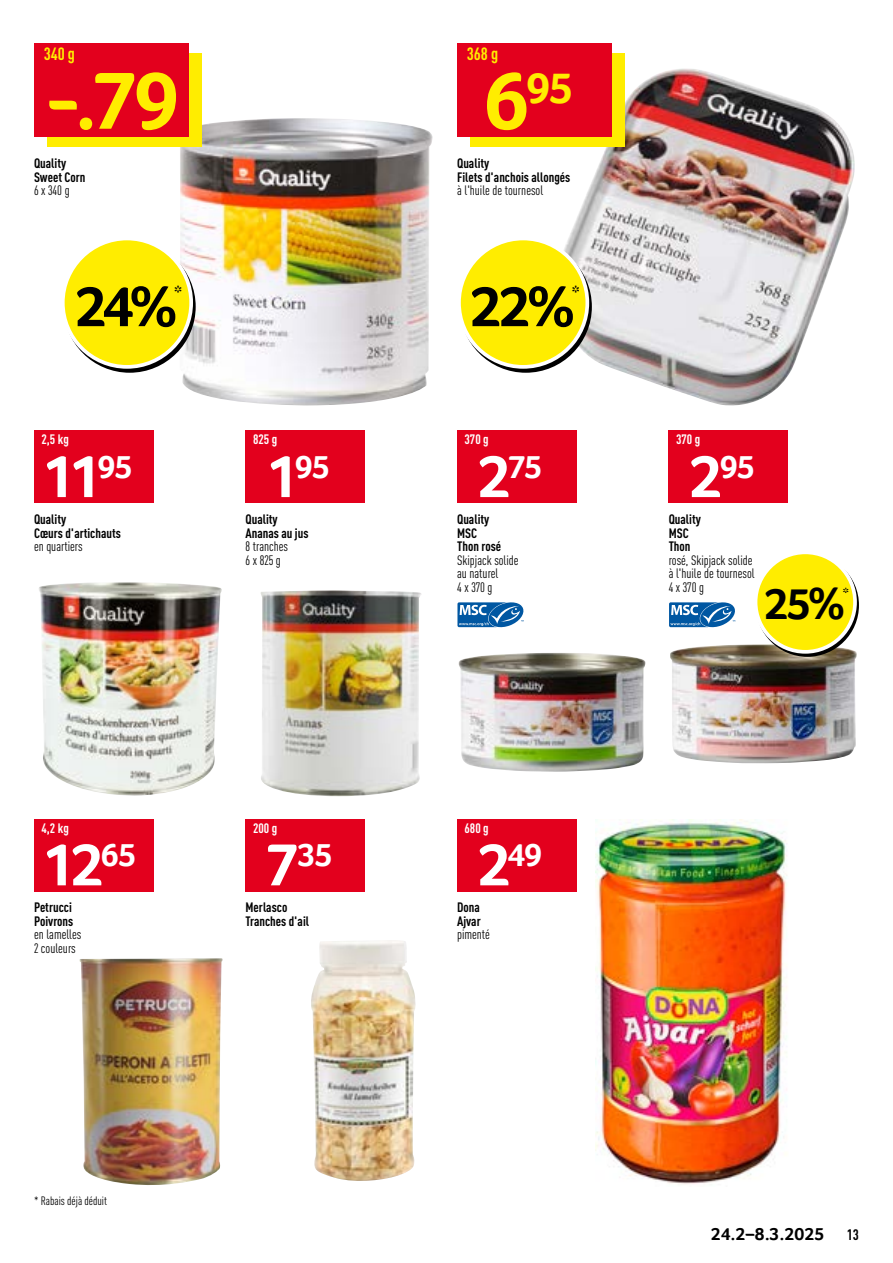
<style>
.page{position:relative;width:893px;height:1263px;background:#fff}
.page>*{position:absolute;margin:0;border:0;box-sizing:border-box;transform-origin:0 0}
.Preis_HOT{font:700 84px "Transgourmet";color:#ffed00}
.Preis_weiss{font:700 61.5px "Transgourmet";color:#fff}
.Rabattbutton{font:700 58.5px "Transgourmet";color:#000}
.Rabattbutton-2{font:700 45px "Transgourmet";color:#000}
.Preis_HOT-2{font:700 44.55px "Transgourmet";color:#ffed00}
.Preis_weiss-2{font:700 33.3px "Transgourmet";letter-spacing:-.035em;color:#fff}
.Rabattbutton-3{font:700 19.5px "Transgourmet";color:#000}
.t1{font:700 18px "Transgourmet";letter-spacing:.01em;color:#000}
.Unit_HOT{font:700 condensed 17.55px "DINOT";color:#ffed00}
.t2{font:700 condensed 15px "DINOT";color:#000}
.Rabattbutton-4{font:700 15px "Transgourmet";color:#000}
.t3{font:700 condensed 13.5px/13.5px "DINOT";color:#000}
.t4{font:condensed 13.5px "DINOT";color:#000}
.Unit_weiss{font:700 condensed 13.5px "DINOT";color:#fff}
.t5{font:condensed 12px "DINOT";color:#000}
.s1{font-size:61.5px}
.s2{font-size:84px}
</style>
<div class="page">
<img style="left:176px;top:118px;width:257px;height:287px">
<img style="left:559px;top:68px;width:296px;height:338px">
<img style="left:39px;top:582px;width:183px;height:214px">
<img style="left:260px;top:590px;width:161px;height:206px">
<img style="left:459px;top:653px;width:186px;height:119px">
<img style="left:670px;top:644px;width:187px;height:119px">
<img style="left:79px;top:958px;width:144px;height:227px">
<img style="left:311px;top:940px;width:105px;height:241px">
<img style="left:595px;top:819px;width:192px;height:366px">
<div style="left:47px;top:53px;width:155px;height:94px;background:#ffed00"></div>
<div style="left:34px;top:43px;width:155px;height:93px;background:#e3001d"></div>
<svg style="left:65px;top:242px;width:129px;height:129px"></svg>
<div style="left:63px;top:238px;width:128px;height:129px;background:#ffed00;border-radius:50%"></div>
<div style="left:61px;top:237px;width:132px;height:132px;border:4px solid #fff;border-radius:50%"></div>
<div style="left:470px;top:53px;width:155px;height:94px;background:#ffed00"></div>
<div style="left:457px;top:43px;width:155px;height:93px;background:#e3001d"></div>
<svg style="left:462px;top:242px;width:128px;height:129px"></svg>
<div style="left:459px;top:238px;width:128px;height:129px;background:#ffed00;border-radius:50%"></div>
<div style="left:457px;top:237px;width:132px;height:132px;border:4px solid #fff;border-radius:50%"></div>
<div style="left:34px;top:431px;width:119px;height:72px;background:#e3001d"></div>
<div style="left:246px;top:431px;width:119px;height:72px;background:#e3001d"></div>
<div style="left:457px;top:431px;width:119px;height:72px;background:#e3001d"></div>
<svg style="left:457px;top:602px;width:67px;height:25px;background:#4483ba"></svg>
<div style="left:669px;top:431px;width:119px;height:72px;background:#e3001d"></div>
<svg style="left:669px;top:602px;width:66px;height:25px;background:#4182b9"></svg>
<div style="left:755px;top:552px;width:100px;height:100px;background:#ffed00;border-radius:50%"></div>
<div style="left:754px;top:550px;width:103px;height:104px;border:4px solid #fff;border-radius:50%"></div>
<div style="left:34px;top:819px;width:119px;height:72px;background:#e3001d"></div>
<div style="left:246px;top:819px;width:119px;height:72px;background:#e3001d"></div>
<div style="left:457px;top:819px;width:119px;height:72px;background:#e3001d"></div>
<p class="Unit_HOT" style="left:44px;top:43px;width:33px">340 g</p>
<p class="Preis_HOT" style="left:44px;top:51px;width:137px">-.79</p>
<p class="t3" style="left:34px;top:156px;width:53px">Quality<br>Sweet Corn</p>
<p class="t4" style="left:34px;top:182px;width:37px">6 x 340 g</p>
<p class="Rabattbutton" style="left:74px;top:272px;width:105px">24%</p>
<p class="Rabattbutton-3" style="left:174px;top:281px;width:10px">*</p>
<p class="Unit_weiss" style="left:41px;top:431px;width:29px">2,5 kg</p>
<p class="Preis_weiss" style="left:42px;top:440px;width:93px">11<sup>95</sup></p>
<p class="t3" style="left:34px;top:512px;width:88px">Quality<br>Cœurs d'artichauts</p>
<p class="t4" style="left:34px;top:538px;width:50px">en quartiers</p>
<p class="Unit_weiss" style="left:253px;top:431px;width:26px">825 g</p>
<p class="Preis_weiss-2" style="left:265px;top:447px;width:66px"><span class="s1">1</span>95</p>
<p class="t3" style="left:246px;top:512px;width:64px">Quality<br>Ananas au jus</p>
<p class="t4" style="left:246px;top:538px;width:44px">8 tranches</p>
<p class="t4" style="left:246px;top:552px;width:37px">6 x 825 g</p>
<p class="Unit_weiss" style="left:41px;top:819px;width:29px">4,2 kg</p>
<p class="Unit_weiss" style="left:253px;top:819px;width:26px">200 g</p>
<p class="Preis_weiss" style="left:42px;top:828px;width:96px">12<sup>65</sup></p>
<p class="Preis_weiss-2" style="left:265px;top:835px;width:69px"><span class="s1">7</span>35</p>
<p class="t3" style="left:34px;top:900px;width:41px">Petrucci<br>Poivrons</p>
<p class="t4" style="left:34px;top:927px;width:49px">en lamelles</p>
<p class="t4" style="left:34px;top:940px;width:43px">2 couleurs</p>
<p class="t3" style="left:246px;top:900px;width:65px">Merlasco<br>Tranches d'ail</p>
<p class="t5" style="left:34px;top:1194px;width:75px">* Rabais déjà déduit</p>
<p class="Unit_HOT" style="left:467px;top:43px;width:33px">368 g</p>
<p class="Preis_HOT-2" style="left:484px;top:62px;width:91px"><span class="s2">6</span>95</p>
<p class="t3" style="left:457px;top:156px;width:115px">Quality<br>Filets d'anchois allongés</p>
<p class="t4" style="left:457px;top:182px;width:88px">à l'huile de tournesol</p>
<p class="Rabattbutton" style="left:469px;top:272px;width:107px">22%</p>
<p class="Rabattbutton-3" style="left:572px;top:281px;width:10px">*</p>
<p class="Unit_weiss" style="left:465px;top:431px;width:26px">370 g</p>
<p class="Preis_weiss-2" style="left:477px;top:447px;width:67px"><span class="s1">2</span>75</p>
<p class="t3" style="left:457px;top:512px;width:46px">Quality<br>MSC<br>Thon rosé</p>
<p class="t4" style="left:457px;top:552px;width:63px">Skipjack solide</p>
<p class="t4" style="left:457px;top:565px;width:43px">au naturel</p>
<p class="t4" style="left:457px;top:579px;width:37px">4 x 370 g</p>
<p class="Unit_weiss" style="left:465px;top:819px;width:26px">680 g</p>
<p class="Preis_weiss-2" style="left:477px;top:835px;width:67px"><span class="s1">2</span>49</p>
<p class="t3" style="left:457px;top:900px;width:25px">Dona<br>Ajvar</p>
<p class="t4" style="left:457px;top:927px;width:34px">pimenté</p>
<p class="Unit_weiss" style="left:676px;top:431px;width:26px">370 g</p>
<p class="Preis_weiss-2" style="left:688px;top:447px;width:68px"><span class="s1">2</span>95</p>
<p class="t3" style="left:669px;top:512px;width:34px">Quality<br>MSC<br>Thon</p>
<p class="t4" style="left:669px;top:552px;width:85px">rosé, Skipjack solide</p>
<p class="t4" style="left:669px;top:565px;width:88px">à l'huile de tournesol</p>
<p class="t4" style="left:669px;top:579px;width:37px">4 x 370 g</p>
<p class="Rabattbutton-2" style="left:764px;top:577px;width:83px">25%</p>
<p class="Rabattbutton-4" style="left:843px;top:584px;width:8px">*</p>
<p class="t1" style="left:711px;top:1224px;width:115px">24.2–8.3.2025</p>
<p class="t2" style="left:847px;top:1226px;width:14px">13</p>
</div>
